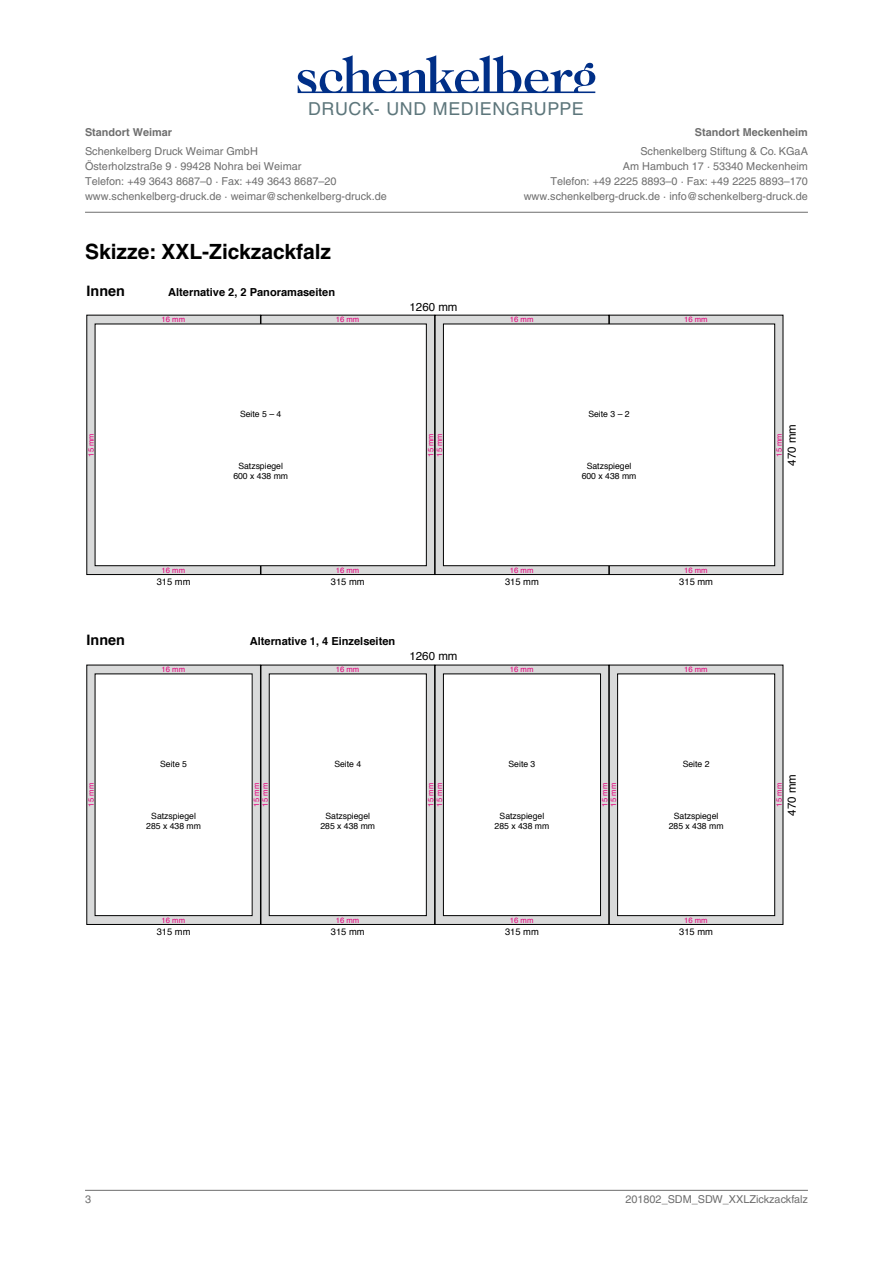
<style>
.page{position:relative;width:893px;height:1263px;background:#fff}
.page>*{position:absolute;margin:0;border:0;box-sizing:border-box;transform-origin:0 0}
.t1{font:700 21px "Helvetica LT";color:#000}
.t2{font:17.85px "Helvetica LT";letter-spacing:.03em;color:#5d767b}
.t3{font:700 14.4px "Helvetica";color:#000}
.t4{font:11.55px "Helvetica";color:#000}
.t5{font:700 11.1px "Helvetica";color:#000}
.t6{font:10.8px/15px "Helvetica LT";color:#6e6e6e}
.t7{font:700 10.8px "Helvetica LT";color:#6e6e6e}
.t8{font:9.3px "Helvetica";color:#000}
.t9{font:8.7px/10.4px "Helvetica";color:#000;text-align:center}
.t10{font:7.65px "Helvetica";color:#e5007c}
</style>
<div class="page">
<svg style="left:298px;top:55px;width:297px;height:38px"></svg>
<hr style="left:85px;top:212px;width:723px;height:1px;background:#6e6e6e">
<hr style="left:85px;top:1190px;width:723px;height:1px;background:#6e6e6e">
<div style="left:87px;top:665px;width:173px;height:259px;background:#d9dada"></div>
<div style="left:87px;top:665px;width:174px;height:260px;border:1px solid #000"></div>
<div style="left:95px;top:674px;width:157px;height:242px;background:#fff"></div>
<div style="left:261px;top:665px;width:174px;height:259px;background:#d9dada"></div>
<div style="left:261px;top:665px;width:174px;height:260px;border:1px solid #000"></div>
<div style="left:269px;top:674px;width:157px;height:242px;background:#fff"></div>
<div style="left:269px;top:674px;width:158px;height:242px;border:1px solid #000"></div>
<div style="left:435px;top:665px;width:174px;height:259px;background:#d9dada"></div>
<div style="left:435px;top:665px;width:174px;height:260px;border:1px solid #000"></div>
<div style="left:443px;top:674px;width:157px;height:242px;background:#fff"></div>
<div style="left:443px;top:674px;width:158px;height:242px;border:1px solid #000"></div>
<div style="left:609px;top:665px;width:174px;height:259px;background:#d9dada"></div>
<div style="left:609px;top:665px;width:174px;height:260px;border:1px solid #000"></div>
<div style="left:618px;top:674px;width:157px;height:242px;background:#fff"></div>
<div style="left:617px;top:674px;width:158px;height:242px;border:1px solid #000"></div>
<div style="left:261px;top:315px;width:174px;height:259px;background:#d9dada"></div>
<div style="left:261px;top:315px;width:174px;height:260px;border:1px solid #000"></div>
<div style="left:87px;top:315px;width:173px;height:259px;background:#d9dada"></div>
<div style="left:87px;top:315px;width:174px;height:260px;border:1px solid #000"></div>
<div style="left:95px;top:324px;width:331px;height:242px;background:#fff"></div>
<div style="left:95px;top:324px;width:332px;height:242px;border:1px solid #000"></div>
<div style="left:609px;top:315px;width:174px;height:259px;background:#d9dada"></div>
<div style="left:609px;top:315px;width:174px;height:260px;border:1px solid #000"></div>
<div style="left:435px;top:315px;width:174px;height:259px;background:#d9dada"></div>
<div style="left:443px;top:324px;width:332px;height:242px;background:#fff"></div>
<div style="left:443px;top:324px;width:332px;height:242px;border:1px solid #000"></div>
<h2 class="t2" style="left:308px;top:98px;width:277px">DRUCK- UND MEDIENGRUPPE</h2>
<p class="t7" style="left:85px;top:126px;width:89px">Standort Weimar</p>
<p class="t6" style="left:85px;top:144px;width:303px">Schenkelberg Druck Weimar GmbH<br>Österholzstraße 9 · 99428 Nohra bei Weimar<br>Telefon: +49 3643 8687–0 · Fax: +49 3643 8687–20 www.schenkelberg-druck.de · weimar@schenkelberg-druck.de</p>
<p class="t7" style="left:695px;top:126px;width:115px">Standort Meckenheim</p>
<p class="t6" style="left:524px;top:144px;width:286px;text-align:right">Schenkelberg Stiftung &amp; Co. KGaA<br>Am Hambuch 17 · 53340 Meckenheim<br>Telefon: +49 2225 8893–0 · Fax: +49 2225 8893–170 www.schenkelberg-druck.de · info@schenkelberg-druck.de</p>
<h1 class="t1" style="left:85px;top:238px;width:247px">Skizze: XXL-Zickzackfalz</h1>
<h3 class="t3" style="left:87px;top:241px;width:171px">Skizze: XXL-Zickzackfalz</h3>
<h3 class="t3" style="left:87px;top:279px;width:40px">Innen</h3>
<p class="t5" style="left:168px;top:283px;width:168px">Alternative 2, 2 Panoramaseiten</p>
<p class="t4" style="left:409px;top:298px;width:50px">1260 mm</p>
<p class="t10" style="left:162px;top:314px;width:25px">16 mm</p>
<p class="t10" style="left:336px;top:314px;width:25px">16 mm</p>
<p class="t10" style="left:510px;top:314px;width:25px">16 mm</p>
<p class="t10" style="left:684px;top:314px;width:25px">16 mm</p>
<p class="t9" style="left:240px;top:409px;width:43px">Seite 5 – 4</p>
<p class="t9" style="left:588px;top:409px;width:43px">Seite 3 – 2</p>
<p class="t10" style="left:85px;top:457px;width:25px;rotate:-90deg">15 mm</p>
<p class="t9" style="left:233px;top:461px;width:56px">Satzspiegel<br>600 x 438 mm</p>
<p class="t10" style="left:425px;top:457px;width:25px;rotate:-90deg">15 mm</p>
<p class="t10" style="left:433px;top:457px;width:25px;rotate:-90deg">15 mm</p>
<p class="t9" style="left:582px;top:461px;width:56px">Satzspiegel<br>600 x 438 mm</p>
<p class="t4" style="left:783px;top:466px;width:43px;rotate:-90deg">470 mm</p>
<p class="t10" style="left:773px;top:457px;width:25px;rotate:-90deg">15 mm</p>
<p class="t10" style="left:162px;top:565px;width:25px">16 mm</p>
<p class="t10" style="left:336px;top:565px;width:25px">16 mm</p>
<p class="t10" style="left:510px;top:565px;width:25px">16 mm</p>
<p class="t10" style="left:684px;top:565px;width:25px">16 mm</p>
<p class="t8" style="left:157px;top:574px;width:35px">315 mm</p>
<p class="t8" style="left:331px;top:574px;width:35px">315 mm</p>
<p class="t8" style="left:505px;top:574px;width:35px">315 mm</p>
<p class="t8" style="left:679px;top:574px;width:35px">315 mm</p>
<h3 class="t3" style="left:87px;top:629px;width:40px">Innen</h3>
<p class="t5" style="left:250px;top:633px;width:147px">Alternative 1, 4 Einzelseiten</p>
<p class="t4" style="left:409px;top:647px;width:50px">1260 mm</p>
<p class="t10" style="left:162px;top:663px;width:25px">16 mm</p>
<p class="t10" style="left:336px;top:663px;width:25px">16 mm</p>
<p class="t10" style="left:510px;top:663px;width:25px">16 mm</p>
<p class="t10" style="left:684px;top:663px;width:25px">16 mm</p>
<p class="t9" style="left:160px;top:759px;width:28px">Seite 5</p>
<p class="t9" style="left:334px;top:759px;width:28px">Seite 4</p>
<p class="t9" style="left:508px;top:759px;width:28px">Seite 3</p>
<p class="t9" style="left:683px;top:759px;width:28px">Seite 2</p>
<p class="t4" style="left:783px;top:816px;width:43px;rotate:-90deg">470 mm</p>
<p class="t10" style="left:85px;top:806px;width:25px;rotate:-90deg">15 mm</p>
<p class="t10" style="left:251px;top:806px;width:25px;rotate:-90deg">15 mm</p>
<p class="t10" style="left:259px;top:806px;width:25px;rotate:-90deg">15 mm</p>
<p class="t10" style="left:425px;top:806px;width:25px;rotate:-90deg">15 mm</p>
<p class="t10" style="left:433px;top:806px;width:25px;rotate:-90deg">15 mm</p>
<p class="t10" style="left:599px;top:806px;width:25px;rotate:-90deg">15 mm</p>
<p class="t10" style="left:608px;top:806px;width:25px;rotate:-90deg">15 mm</p>
<p class="t10" style="left:773px;top:806px;width:25px;rotate:-90deg">15 mm</p>
<p class="t9" style="left:146px;top:811px;width:56px">Satzspiegel<br>285 x 438 mm</p>
<p class="t9" style="left:320px;top:811px;width:56px">Satzspiegel<br>285 x 438 mm</p>
<p class="t9" style="left:495px;top:811px;width:56px">Satzspiegel<br>285 x 438 mm</p>
<p class="t9" style="left:669px;top:811px;width:56px">Satzspiegel<br>285 x 438 mm</p>
<p class="t10" style="left:162px;top:914px;width:25px">16 mm</p>
<p class="t8" style="left:157px;top:924px;width:35px">315 mm</p>
<p class="t10" style="left:336px;top:914px;width:25px">16 mm</p>
<p class="t8" style="left:331px;top:924px;width:35px">315 mm</p>
<p class="t10" style="left:510px;top:914px;width:25px">16 mm</p>
<p class="t8" style="left:505px;top:924px;width:35px">315 mm</p>
<p class="t10" style="left:684px;top:914px;width:25px">16 mm</p>
<p class="t8" style="left:679px;top:924px;width:35px">315 mm</p>
<p class="t6" style="left:85px;top:1192px;width:8px">3</p>
<p class="t6" style="left:625px;top:1192px;width:184px">201802_SDM_SDW_XXLZickzackfalz</p>
</div>
